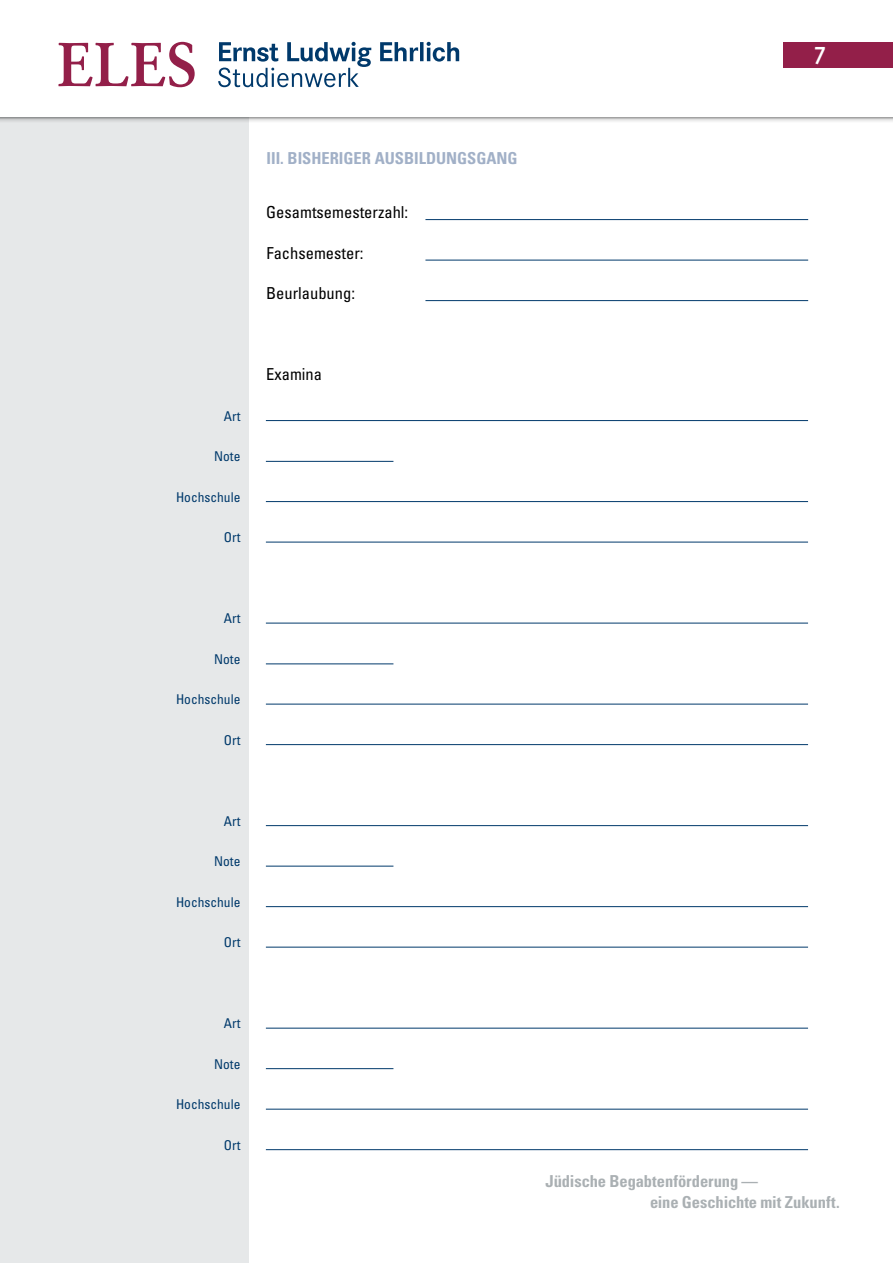
<style>
.page{position:relative;width:893px;height:1263px;background:#fff}
.page>*{position:absolute;margin:0;border:0;box-sizing:border-box;transform-origin:0 0}
.t1{font:italic 600 24px "Novel Sans Pro";color:#fff}
.t2{font:700 condensed 16.5px/21px "Univers";letter-spacing:-.005em;color:#aab0b3}
.t3{font:condensed 16.5px "Univers";color:#000}
.t4{font:700 condensed 16.5px "Univers";color:#a1b0c7}
.t5{font:condensed 13.5px "Univers";color:#00396b}
</style>
<div class="page">
<div style="left:0;top:97px;width:249px;height:1166px;background:#e6e8e9"></div>
<div style="left:0;top:0;width:893px;height:123px;background:#000;opacity:.35"></div>
<div style="left:0;top:0;width:893px;height:117px;background:#fff"></div>
<svg style="left:58px;top:42px;width:137px;height:45px"></svg>
<svg style="left:218px;top:42px;width:241px;height:45px"></svg>
<div style="left:783px;top:42px;width:110px;height:26px;background:#931f49"></div>
<hr style="left:266px;top:420px;width:542px;height:1px;background:#00396b">
<hr style="left:266px;top:461px;width:127px;height:1px;background:#00396b">
<hr style="left:266px;top:501px;width:542px;height:1px;background:#00396b">
<hr style="left:266px;top:542px;width:542px;height:1px;background:#00396b">
<hr style="left:266px;top:623px;width:542px;height:1px;background:#00396b">
<hr style="left:266px;top:663px;width:127px;height:1px;background:#00396b">
<hr style="left:266px;top:704px;width:542px;height:1px;background:#00396b">
<hr style="left:266px;top:744px;width:542px;height:1px;background:#00396b">
<hr style="left:266px;top:825px;width:542px;height:1px;background:#00396b">
<hr style="left:266px;top:866px;width:127px;height:1px;background:#00396b">
<hr style="left:266px;top:906px;width:542px;height:1px;background:#00396b">
<hr style="left:266px;top:947px;width:542px;height:1px;background:#00396b">
<hr style="left:266px;top:1028px;width:542px;height:1px;background:#00396b">
<hr style="left:266px;top:1068px;width:127px;height:1px;background:#00396b">
<hr style="left:266px;top:1109px;width:542px;height:1px;background:#00396b">
<hr style="left:266px;top:1149px;width:542px;height:1px;background:#00396b">
<hr style="left:425px;top:219px;width:383px;height:1px;background:#00396b">
<hr style="left:425px;top:260px;width:383px;height:1px;background:#00396b">
<hr style="left:425px;top:300px;width:383px;height:1px;background:#00396b">
<h1 class="t1" style="left:813px;top:38px;width:15px">7</h1>
<p class="t5" style="left:224px;top:407px;width:18px">Art</p>
<p class="t5" style="left:214px;top:448px;width:28px">Note</p>
<p class="t5" style="left:176px;top:488px;width:66px">Hochschule</p>
<p class="t5" style="left:224px;top:529px;width:18px">Ort</p>
<p class="t4" style="left:267px;top:148px;width:253px">III. BISHERIGER AUSBILDUNGSGANG</p>
<p class="t3" style="left:266px;top:202px;width:144px">Gesamtsemesterzahl:</p>
<p class="t3" style="left:266px;top:242px;width:99px">Fachsemester:</p>
<p class="t3" style="left:266px;top:283px;width:90px">Beurlaubung:</p>
<p class="t3" style="left:266px;top:364px;width:57px">Examina</p>
<p class="t5" style="left:224px;top:610px;width:18px">Art</p>
<p class="t5" style="left:214px;top:650px;width:28px">Note</p>
<p class="t5" style="left:176px;top:691px;width:66px">Hochschule</p>
<p class="t5" style="left:224px;top:731px;width:18px">Ort</p>
<p class="t5" style="left:224px;top:812px;width:18px">Art</p>
<p class="t5" style="left:214px;top:853px;width:28px">Note</p>
<p class="t5" style="left:176px;top:893px;width:66px">Hochschule</p>
<p class="t5" style="left:224px;top:934px;width:18px">Ort</p>
<p class="t5" style="left:224px;top:1015px;width:18px">Art</p>
<p class="t5" style="left:214px;top:1055px;width:28px">Note</p>
<p class="t5" style="left:176px;top:1096px;width:66px">Hochschule</p>
<p class="t5" style="left:224px;top:1136px;width:18px">Ort</p>
<p class="t2" style="left:650px;top:1170px;width:191px;text-indent:-105px">Jüdische Begabtenförderung —<br>eine Geschichte mit Zukunft.</p>
</div>
